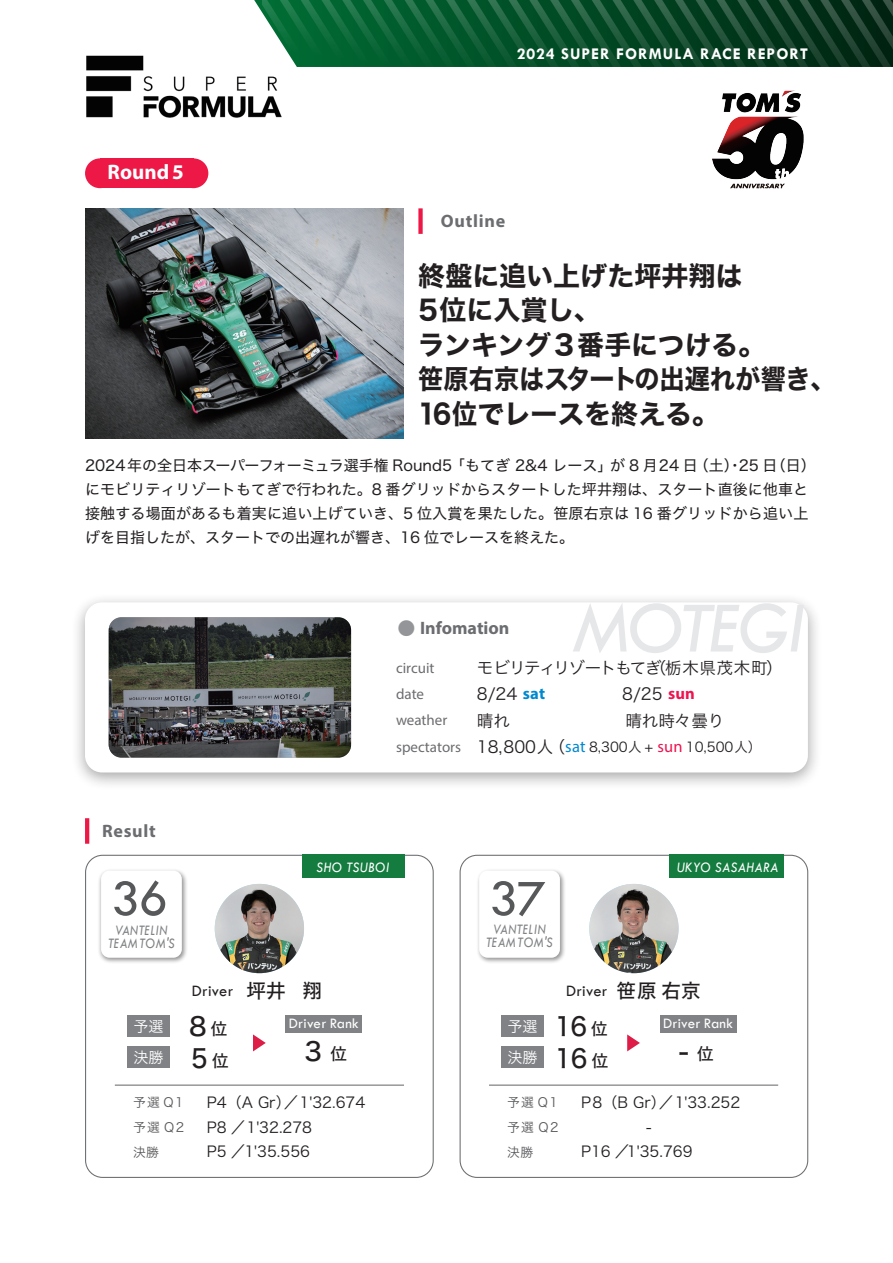
<style>
.page{position:relative;width:893px;height:1263px;background:#fff}
.page>*{position:absolute;margin:0;border:0;box-sizing:border-box;transform-origin:0 0}
.t1{font:italic 75px "Tw Cen";letter-spacing:-.04em;color:#e6e7e9}
.t2{font:52.5px "Tw Cen";color:#57585a}
.t3{font:27px/34.5px "Hiragino Sans W7";letter-spacing:-.005em;color:#231f20}
.t4{font:25.5px "Hiragino Sans W5";color:#231f20;scale:.95 1}
.t5{font:25.5px "Hiragino Sans W5";color:#231f20}
.t6{font:700 21px "Myriad Pro";color:#fff}
.t7{font:19.5px "Hiragino Sans W5";letter-spacing:.03em;color:#231f20}
.t8{font:700 18px "Myriad Pro";letter-spacing:.04em;color:#6c6d70}
.t9{font:700 18px "Myriad Pro";color:#6c6d70}
.t10{font:16.5px "Hiragino Sans W3";color:#231f20}
.t11{font:700 16.5px "Tw Cen";letter-spacing:.06em;color:#fff}
.t12{font:16.5px "Hiragino Sans W3";letter-spacing:-.08em;color:#231f20}
.t13{font:16.5px "Tw Cen";letter-spacing:.02em;color:#231f20}
.t14{font:16.5px "Hiragino Sans W5";color:#231f20}
.t15{font:16.5px "Myriad Pro";color:#0089cf}
.t16{font:16.5px "Myriad Pro";color:#ed1450}
.t17{font:15px/24px "Hiragino Sans W4";letter-spacing:.005em;color:#231f20}
.t18{font:15px "Hiragino Sans W3";color:#231f20}
.t19{font:italic 15px/13.5px "Tw Cen";letter-spacing:.02em;color:#808285;text-align:center;scale:.85 1}
.t20{font:15px "Myriad Pro";color:#6c6d70}
.t21{font:italic 15px "Tw Cen";letter-spacing:.02em;color:#fff;scale:.9 1}
.t22{font:15px "Tw Cen";letter-spacing:.02em;color:#fff}
.t23{font:15px "Hiragino Sans W3";color:#fff}
.t24{font:13.5px "Hiragino Sans W3";color:#231f20}
.t25{font:12.75px "Hiragino Sans W3";letter-spacing:.1em;color:#57585a}
.s1{font-family:"Koz Min Pr 6 N";font-weight:400;color:#939598}
.s2{font-family:"Myriad Pro";font-weight:700;color:#0089cf}
.s3{font-family:"Myriad Pro";font-weight:700;color:#ed1450}
.s4{font-family:"Hiragino Sans W3";color:#231f20}
.s5{font-size:25.5px}
</style>
<div class="page">
<img style="left:85px;top:208px;width:319px;height:230px">
<img style="left:589px;top:884px;width:90px;height:89px;border-radius:45px">
<div style="left:100px;top:158px;width:93px;height:30px;background:#ed1845"></div>
<div style="left:85px;top:158px;width:30px;height:30px;background:#ed1845;border-radius:50%"></div>
<div style="left:179px;top:158px;width:29px;height:30px;background:#ed1845;border-radius:50%"></div>
<hr style="left:85px;top:818px;width:4px;height:26px;background:#ed1845">
<div style="left:460px;top:855px;width:348px;height:323px;border:1px solid #6c6d70;border-radius:17px"></div>
<div style="left:476px;top:868px;width:90px;height:97px;background:#231f20;opacity:.5"></div>
<div style="left:479px;top:870px;width:81px;height:88px;background:#fff;border-radius:9px"></div>
<div style="left:669px;top:855px;width:115px;height:23px;background:#157c40"></div>
<div style="left:71px;top:592px;width:751px;height:199px;background:#231f20;opacity:.4"></div>
<div style="left:85px;top:602px;width:723px;height:170px;background:#fff;border-radius:17px"></div>
<img style="left:215px;top:884px;width:89px;height:89px;border-radius:45px">
<div style="left:85px;top:855px;width:349px;height:323px;border:1px solid #6c6d70;border-radius:17px"></div>
<hr style="left:115px;top:1084px;width:289px;height:2px;background:#6c6d70">
<hr style="left:489px;top:1084px;width:289px;height:2px;background:#6c6d70">
<div style="left:98px;top:868px;width:90px;height:97px;background:#231f20;opacity:.5"></div>
<div style="left:101px;top:870px;width:81px;height:88px;background:#fff;border-radius:9px"></div>
<div style="left:302px;top:855px;width:102px;height:23px;background:#157c40"></div>
<svg style="left:253px;top:1034px;width:13px;height:17px"></svg>
<svg style="left:627px;top:1034px;width:13px;height:17px"></svg>
<div style="left:286px;top:1015px;width:76px;height:17px;background:#808285"></div>
<div style="left:660px;top:1015px;width:76px;height:17px;background:#808285"></div>
<div style="left:127px;top:1015px;width:43px;height:21px;background:#808285"></div>
<div style="left:501px;top:1015px;width:43px;height:21px;background:#808285"></div>
<div style="left:127px;top:1047px;width:43px;height:21px;background:#808285"></div>
<div style="left:501px;top:1047px;width:43px;height:21px;background:#808285"></div>
<div style="left:418px;top:208px;width:5px;height:26px;background:#ed1845"></div>
<img style="left:712px;top:125px;width:92px;height:64px">
<svg style="left:254px;top:0;width:547px;height:125px"></svg>
<img style="left:86px;top:54px;width:196px;height:64px">
<img style="left:262px;top:0;width:631px;height:76px">
<img style="left:109px;top:617px;width:242px;height:141px">
<h3 class="t6" style="left:108px;top:159px;width:78px">Round5</h3>
<p class="t11" style="left:517px;top:44px;width:293px">2024 SUPER FORMULA RACE REPORT</p>
<p class="t8" style="left:441px;top:209px;width:66px">Outline</p>
<h3 class="t3" style="left:418px;top:260px;width:419px">終盤に追い上げた坪井翔は<br>5位に入賞し、<br>ランキング3番手につける。<br>笹原右京はスタートの出遅れが響き、<br>16位でレースを終える。</h3>
<p class="t17" style="left:85px;top:453px;width:725px">2024年の全日本スーパーフォーミュラ選手権 Round 「5 もてぎ 2&amp;4 レース」が 8 月24 日<br>にモビリティリゾートもてぎで行われた。8 番グリッドからスタートした坪井翔は、スタート直後に他車と接触する場面があるも着実に追い上げていき、5 位入賞を果たした。笹原右京は 16 番グリッドから追い上げを目指したが、スタートでの出遅れが響き、16 位でレースを終えた。</p>
<p class="t17" style="left:694px;top:453px;width:50px">（土）・</p>
<p class="t17" style="left:739px;top:453px;width:78px">25 （日日(</p>
<p class="t9" style="left:398px;top:616px;width:113px"><span class="s1">●</span> Infomation</p>
<h1 class="t1" style="left:572px;top:583px;width:235px">MOTEGI</h1>
<p class="t20" style="left:396px;top:658px;width:40px">circuit</p>
<p class="t12" style="left:477px;top:653px;width:186px">モビリティリゾートもてぎ</p>
<p class="t10" style="left:650px;top:653px;width:134px">（栃木県茂木町(</p>
<p class="t20" style="left:396px;top:685px;width:30px">date</p>
<p class="t10" style="left:477px;top:679px;width:219px">8/24 <span class="s2">sat</span> 　　　　 8/25 <span class="s3">sun</span></p>
<p class="t20" style="left:396px;top:711px;width:53px">weather</p>
<p class="t10" style="left:477px;top:706px;width:34px">晴れ</p>
<p class="t10" style="left:625px;top:706px;width:100px">晴れ時々曇り</p>
<p class="t20" style="left:396px;top:737px;width:66px">spectators</p>
<p class="t15" style="left:549px;top:736px;width:38px"><span class="s4">（</span>sat</p>
<p class="t10" style="left:477px;top:732px;width:78px">18,800人</p>
<p class="t24" style="left:686px;top:735px;width:77px">10,500人(</p>
<p class="t24" style="left:589px;top:735px;width:66px">8,300人 +</p>
<p class="t16" style="left:657px;top:736px;width:27px">sun</p>
<p class="t8" style="left:102px;top:819px;width:55px">Result</p>
<p class="t21" style="left:316px;top:858px;width:83px">SHO TSUBOI</p>
<p class="t21" style="left:677px;top:858px;width:114px">UKYO SASAHARA</p>
<h2 class="t2" style="left:111px;top:867px;width:58px">36</h2>
<p class="t19" style="left:108px;top:923px;width:80px">VANTELIN<br>TEAMTOM S'</p>
<h2 class="t2" style="left:489px;top:867px;width:58px">37</h2>
<p class="t19" style="left:486px;top:922px;width:80px">VANTELIN<br>TEAMTOM S'</p>
<p class="t13" style="left:192px;top:981px;width:43px">Driver</p>
<h3 class="t7" style="left:246px;top:973px;width:77px">坪井　翔</h3>
<p class="t13" style="left:566px;top:981px;width:43px">Driver</p>
<h3 class="t7" style="left:616px;top:973px;width:86px">笹原右京</h3>
<p class="t23" style="left:133px;top:1013px;width:31px">予選</p>
<h3 class="t5" style="left:189px;top:1003px;width:19px">8</h3>
<p class="t14" style="left:211px;top:1014px;width:18px">位</p>
<p class="t22" style="left:289px;top:1015px;width:72px">Driver Rank</p>
<p class="t23" style="left:508px;top:1013px;width:31px">予選</p>
<h3 class="t4" style="left:555px;top:1003px;width:36px">16</h3>
<p class="t14" style="left:591px;top:1014px;width:18px">位</p>
<p class="t22" style="left:663px;top:1015px;width:72px">Driver Rank</p>
<p class="t23" style="left:133px;top:1044px;width:31px">決勝</p>
<h3 class="t4" style="left:191px;top:1035px;width:19px">5</h3>
<p class="t14" style="left:212px;top:1045px;width:18px">位</p>
<h3 class="t5" style="left:304px;top:1029px;width:19px">3</h3>
<p class="t14" style="left:331px;top:1039px;width:18px">位</p>
<p class="t23" style="left:508px;top:1044px;width:31px">決勝</p>
<h3 class="t4" style="left:555px;top:1035px;width:36px">16</h3>
<p class="t14" style="left:592px;top:1045px;width:18px">位</p>
<p class="t14" style="left:679px;top:1039px;width:36px">位<span class="s5">-</span></p>
<p class="t25" style="left:133px;top:1091px;width:52px">予選 Q1</p>
<p class="t18" style="left:284px;top:1089px;width:83px">／1'32.674</p>
<p class="t18" style="left:207px;top:1089px;width:85px">P4（A Gr(</p>
<p class="t25" style="left:507px;top:1091px;width:52px">予選 Q1</p>
<p class="t18" style="left:659px;top:1089px;width:83px">／1'33.252</p>
<p class="t18" style="left:581px;top:1089px;width:86px">P8（B Gr(</p>
<p class="t25" style="left:133px;top:1116px;width:53px">予選 Q2</p>
<p class="t18" style="left:207px;top:1114px;width:107px">P8 ／1'32.278</p>
<p class="t25" style="left:507px;top:1116px;width:53px">予選 Q2</p>
<p class="t18" style="left:646px;top:1114px;width:7px">-</p>
<p class="t25" style="left:133px;top:1140px;width:28px">決勝</p>
<p class="t18" style="left:207px;top:1138px;width:105px">P5 ／1'35.556</p>
<p class="t25" style="left:507px;top:1140px;width:28px">決勝</p>
<p class="t18" style="left:581px;top:1138px;width:113px">P16 ／1'35.769</p>
</div>
